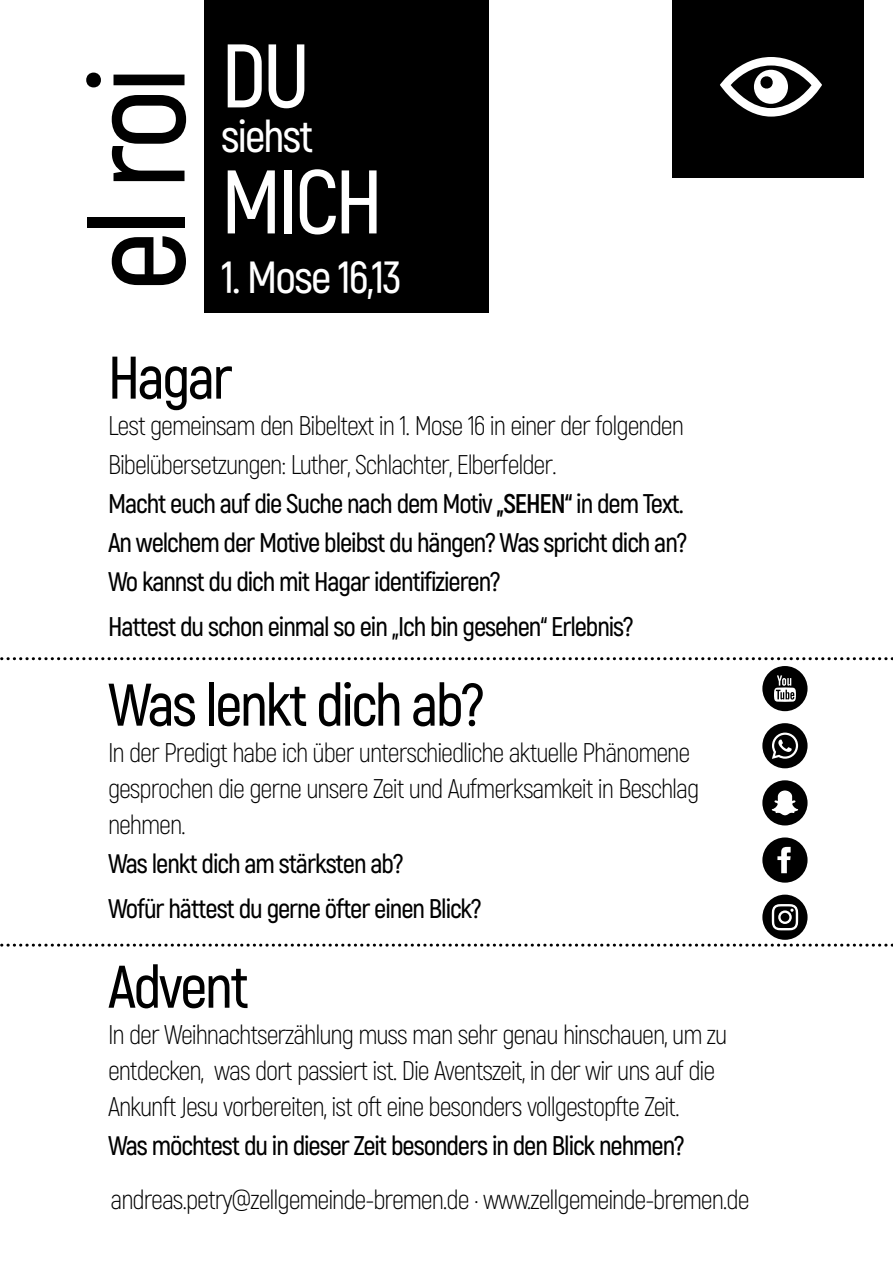
<style>
.page{position:relative;width:893px;height:1263px;background:#fff}
.page>*{position:absolute;margin:0;border:0;box-sizing:border-box;transform-origin:0 0}
.t1{font:600 135px "Akrobat";color:#000}
.t2{font:600 90px "Akrobat";letter-spacing:-.04em;color:#fff}
.t3{font:600 60px "Akrobat";letter-spacing:-.04em;color:#000}
.t4{font:600 45px "Akrobat";letter-spacing:-.04em;color:#fff}
.t5{font:600 27px/39px "Akrobat";letter-spacing:-.04em;color:#000}
.t6{font:300 27px/36px "Akrobat";letter-spacing:-.04em;color:#000}
.s1{font-weight:300}
.s2{font-weight:700}
</style>
<div class="page">
<div style="left:204px;top:0;width:285px;height:313px;background:#000"></div>
<div style="left:672px;top:0;width:192px;height:177px;background:#000"></div>
<svg style="left:720px;top:57px;width:102px;height:60px"></svg>
<svg style="left:0;top:657px;width:893px;height:3px"></svg>
<svg style="left:762px;top:666px;width:45px;height:45px"></svg>
<svg style="left:762px;top:723px;width:45px;height:45px"></svg>
<svg style="left:762px;top:780px;width:45px;height:45px"></svg>
<svg style="left:762px;top:837px;width:45px;height:46px"></svg>
<svg style="left:0;top:895px;width:893px;height:52px"></svg>
<h1 class="t1" style="left:55px;top:292px;width:227px;rotate:-90deg">el roi</h1>
<h2 class="t2" style="left:221px;top:21px;width:90px">DU</h2>
<h3 class="t4" style="left:221px;top:109px;width:94px">siehst</h3>
<h2 class="t2" style="left:221px;top:147px;width:163px">MICH</h2>
<h3 class="t4" style="left:221px;top:250px;width:182px">1. Mose 16,13</h3>
<h3 class="t3" style="left:108px;top:341px;width:126px">Hagar</h3>
<p class="t5" style="left:108px;top:406px;width:581px"><span class="s1">Lest gemeinsam den Bibeltext in 1. Mose 16 in einer der folgenden Bibelübersetzungen: Luther, Schlachter, Elberfelder.<br></span>Macht euch auf die Suche nach dem Motiv <span class="s2">„„SEHEN“</span> in dem Text.<br>An welchem der Motive bleibst du hängen? Was spricht dich an?<br>Wo kannst du dich mit Hagar identifizieren?</p>
<p class="t5" style="left:108px;top:607px;width:527px">Hattest du schon einmal so ein „„Ich bin gesehen“ Erlebnis?</p>
<h3 class="t3" style="left:108px;top:668px;width:378px">Was lenkt dich ab?</h3>
<p class="t6" style="left:108px;top:734px;width:593px">In der Predigt habe ich über unterschiedliche aktuelle Phänomene gesprochen die gerne unsere Zeit und Aufmerksamkeit in Beschlag nehmen.</p>
<p class="t5" style="left:108px;top:841px;width:375px;line-height:45px">Was lenkt dich am stärksten ab?<br>Wofür hättest du gerne öfter einen Blick?</p>
<h3 class="t3" style="left:108px;top:950px;width:142px">Advent</h3>
<p class="t6" style="left:108px;top:1016px;width:621px">In der Weihnachtserzählung muss man sehr genau hinschauen, um zu entdecken, was dort passiert ist. Die Aventszeit, in der wir uns auf die<br>Ankunft Jesu vorbereiten, ist oft eine besonders vollgestopfte Zeit.</p>
<p class="t5" style="left:108px;top:1126px;width:578px">Was möchtest du in dieser Zeit besonders in den Blick nehmen?</p>
<p class="t6" style="left:111px;top:1181px;width:641px">andreas.petry@zellgemeinde-bremen.de · www.zellgemeinde-bremen.de</p>
</div>
